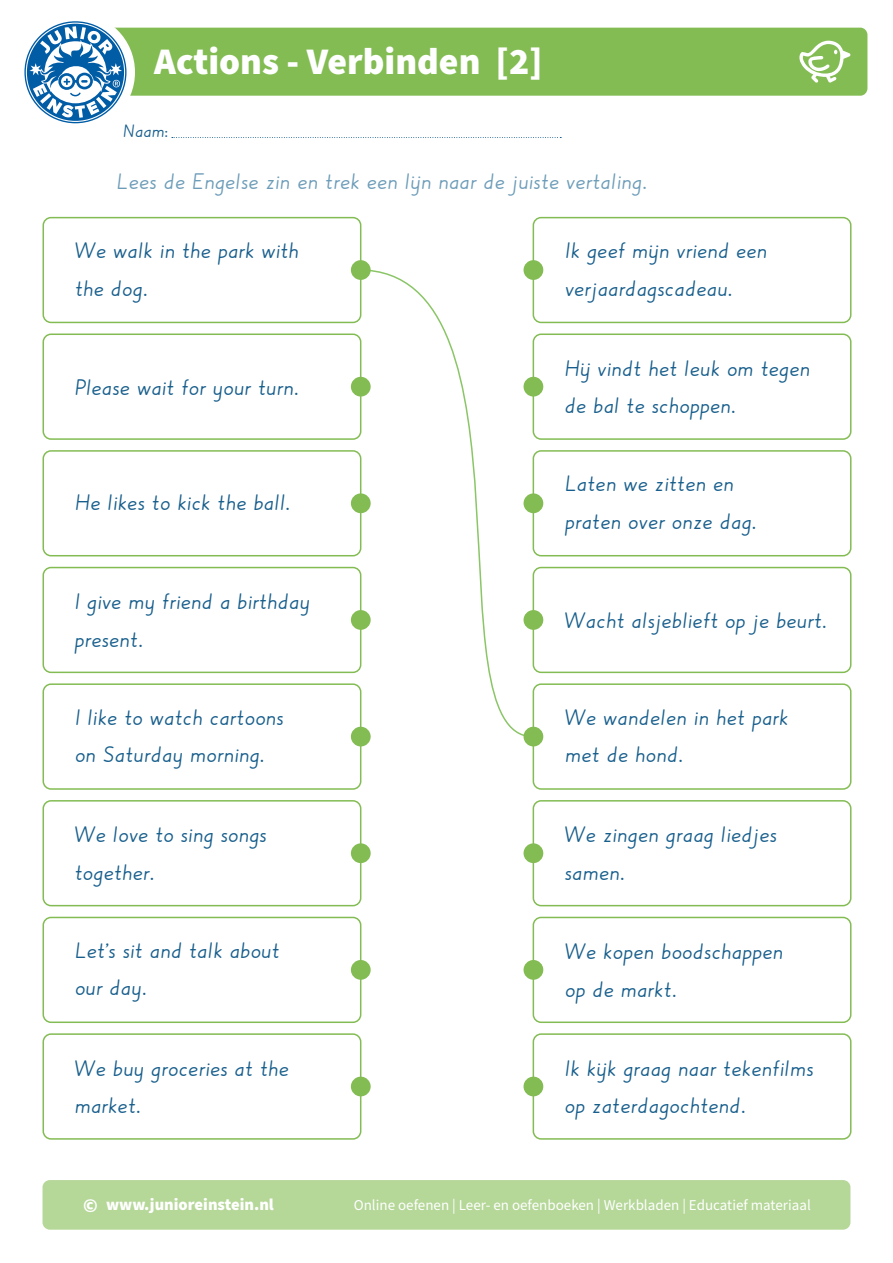
<style>
.page{position:relative;width:893px;height:1263px;background:#fff}
.page>*{position:absolute;margin:0;border:0;box-sizing:border-box;transform-origin:0 0}
.t1{font:900 37.5px "Source Sans Pro";color:#fff}
.t2{font:22.5px/37.5px "JE blokletters basis Regular";color:#175e8c}
.t3{font:22.5px "JE blokletters basis Regular";color:#6c9cb8}
.t4{font:18px "JE blokletters basis Regular";color:#175e8c}
.t5{font:900 16.5px "Source Sans Pro";color:#fff}
.t6{font:15px "Source Sans Pro";color:#fff}
.s1{font-size:19.5px}
</style>
<div class="page">
<div style="left:43px;top:1180px;width:807px;height:50px;background:#b5d798;border-radius:7px"></div>
<div style="left:106px;top:28px;width:761px;height:68px;background:#83bc53;border-radius:7px"></div>
<div style="left:16px;top:13px;width:119px;height:119px;background:#fff;border-radius:50%"></div>
<svg style="left:24px;top:21px;width:102px;height:102px"></svg>
<svg style="left:799px;top:41px;width:51px;height:42px"></svg>
<svg style="left:172px;top:137px;width:389px;height:1px"></svg>
<svg style="left:358px;top:270px;width:185px;height:466px"></svg>
<div style="left:43px;top:217px;width:318px;height:106px;border:2px solid #83bc53;border-radius:8px"></div>
<div style="left:351px;top:260px;width:20px;height:20px;background:#83bc53;border-radius:50%"></div>
<div style="left:533px;top:217px;width:318px;height:106px;border:2px solid #83bc53;border-radius:8px"></div>
<div style="left:523px;top:260px;width:20px;height:20px;background:#83bc53;border-radius:50%"></div>
<div style="left:43px;top:450px;width:318px;height:106px;border:2px solid #83bc53;border-radius:8px"></div>
<div style="left:351px;top:493px;width:20px;height:20px;background:#83bc53;border-radius:50%"></div>
<div style="left:533px;top:450px;width:318px;height:106px;border:2px solid #83bc53;border-radius:8px"></div>
<div style="left:523px;top:493px;width:20px;height:20px;background:#83bc53;border-radius:50%"></div>
<div style="left:43px;top:683px;width:318px;height:107px;border:2px solid #83bc53;border-radius:8px"></div>
<div style="left:351px;top:727px;width:20px;height:19px;background:#83bc53;border-radius:50%"></div>
<div style="left:533px;top:683px;width:318px;height:107px;border:2px solid #83bc53;border-radius:8px"></div>
<div style="left:523px;top:727px;width:20px;height:19px;background:#83bc53;border-radius:50%"></div>
<div style="left:43px;top:917px;width:318px;height:106px;border:2px solid #83bc53;border-radius:8px"></div>
<div style="left:351px;top:960px;width:20px;height:20px;background:#83bc53;border-radius:50%"></div>
<div style="left:533px;top:917px;width:318px;height:106px;border:2px solid #83bc53;border-radius:8px"></div>
<div style="left:523px;top:960px;width:20px;height:20px;background:#83bc53;border-radius:50%"></div>
<div style="left:43px;top:333px;width:318px;height:107px;border:2px solid #83bc53;border-radius:8px"></div>
<div style="left:351px;top:377px;width:20px;height:20px;background:#83bc53;border-radius:50%"></div>
<div style="left:533px;top:333px;width:318px;height:107px;border:2px solid #83bc53;border-radius:8px"></div>
<div style="left:523px;top:377px;width:20px;height:20px;background:#83bc53;border-radius:50%"></div>
<div style="left:43px;top:567px;width:318px;height:106px;border:2px solid #83bc53;border-radius:8px"></div>
<div style="left:351px;top:610px;width:20px;height:20px;background:#83bc53;border-radius:50%"></div>
<div style="left:533px;top:567px;width:318px;height:106px;border:2px solid #83bc53;border-radius:8px"></div>
<div style="left:523px;top:610px;width:20px;height:20px;background:#83bc53;border-radius:50%"></div>
<div style="left:43px;top:800px;width:318px;height:106px;border:2px solid #83bc53;border-radius:8px"></div>
<div style="left:351px;top:843px;width:20px;height:20px;background:#83bc53;border-radius:50%"></div>
<div style="left:533px;top:800px;width:318px;height:106px;border:2px solid #83bc53;border-radius:8px"></div>
<div style="left:523px;top:843px;width:20px;height:20px;background:#83bc53;border-radius:50%"></div>
<div style="left:43px;top:1033px;width:318px;height:107px;border:2px solid #83bc53;border-radius:8px"></div>
<div style="left:351px;top:1076px;width:20px;height:20px;background:#83bc53;border-radius:50%"></div>
<div style="left:533px;top:1033px;width:318px;height:107px;border:2px solid #83bc53;border-radius:8px"></div>
<div style="left:523px;top:1076px;width:20px;height:20px;background:#83bc53;border-radius:50%"></div>
<p class="t1" style="left:154px;top:36px;width:390px">Actions - Verbinden [2]</p>
<p class="t4" style="left:123px;top:124px;width:46px">Naam:</p>
<p class="t3" style="left:117px;top:173px;width:531px">Lees de Engelse zin en trek een lijn naar de juiste vertaling.</p>
<p class="t2" style="left:75px;top:235px;width:226px">We walk in the park with the dog.</p>
<p class="t2" style="left:565px;top:235px;width:204px">Ik geef mijn vriend een verjaardagscadeau.</p>
<p class="t2" style="left:75px;top:371px;width:225px">Please wait for your turn.</p>
<p class="t2" style="left:75px;top:487px;width:217px">He likes to kick the ball.</p>
<p class="t2" style="left:75px;top:586px;width:237px">I give my friend a birthday present.</p>
<p class="t2" style="left:565px;top:352px;width:247px">Hij vindt het leuk om tegen de bal te schoppen.</p>
<p class="t2" style="left:565px;top:468px;width:193px">Laten we zitten en praten over onze dag.</p>
<p class="t2" style="left:565px;top:604px;width:263px">Wacht alsjeblieft op je beurt.</p>
<p class="t2" style="left:75px;top:701px;width:211px">I like to watch cartoons on Saturday morning.</p>
<p class="t2" style="left:565px;top:701px;width:225px">We wandelen in het park met de hond.</p>
<p class="t2" style="left:75px;top:819px;width:194px">We love to sing songs together.</p>
<p class="t2" style="left:565px;top:819px;width:214px">We zingen graag liedjes samen.</p>
<p class="t2" style="left:75px;top:934px;width:206px">Let’s sit and talk about our day.</p>
<p class="t2" style="left:565px;top:935px;width:220px">We kopen boodschappen op de markt.</p>
<p class="t2" style="left:75px;top:1052px;width:216px">We buy groceries at the market.</p>
<p class="t2" style="left:565px;top:1052px;width:250px">Ik kijk graag naar tekenfilms op zaterdagochtend.</p>
<p class="t5" style="left:83px;top:1193px;width:192px"><span class="s1">©</span> www.junioreinstein.nl</p>
<p class="t6" style="left:354px;top:1195px;width:458px">Online oefenen | Leer- en oefenboeken | Werkbladen | Educatief materiaal</p>
</div>
